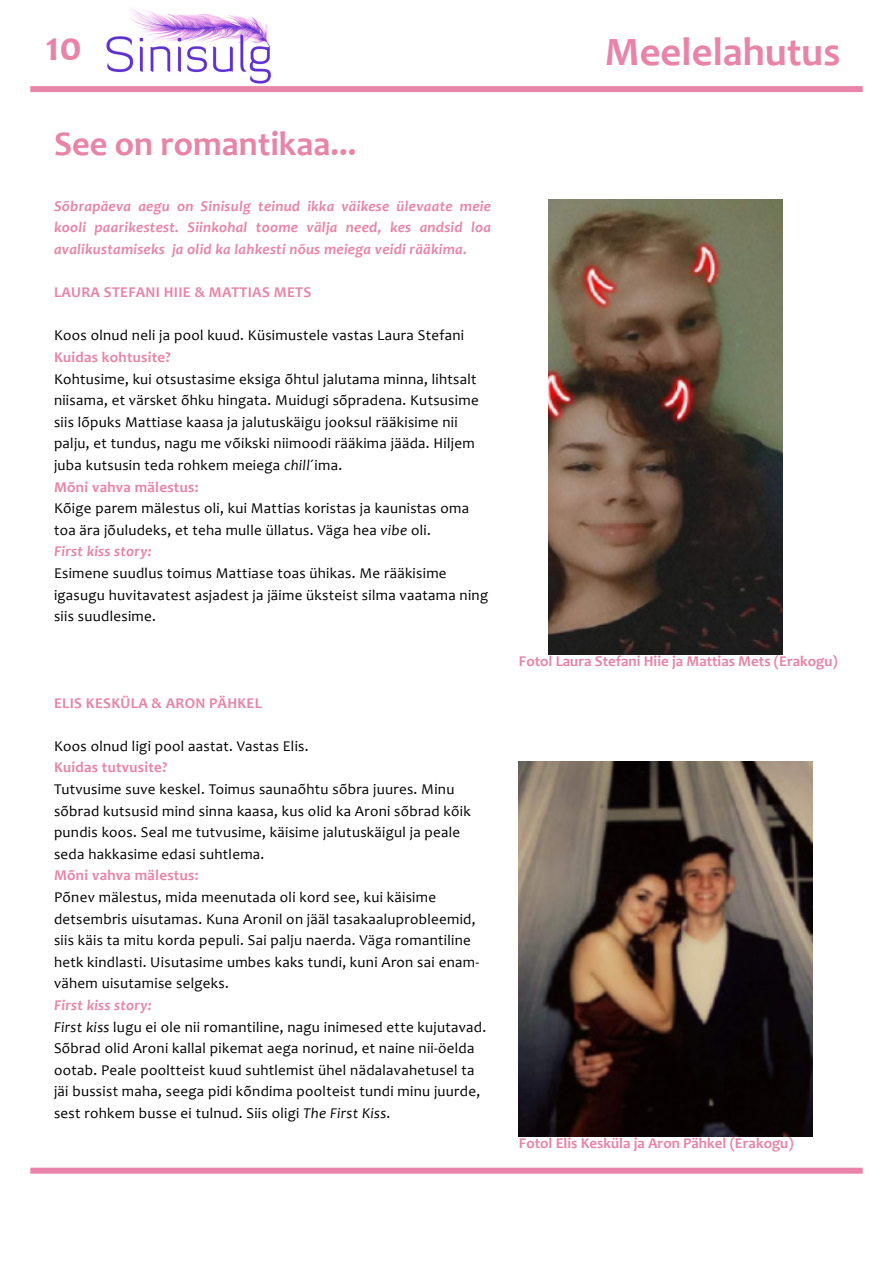
<style>
.page{position:relative;width:893px;height:1263px;background:#fff}
.page>*{position:absolute;margin:0;border:0;box-sizing:border-box;transform-origin:0 0}
.t1{font:700 42px "Candara";color:#e884a7}
.t2{font:700 40.5px "Candara";color:#e884a7}
.t3{font:700 34.5px "Candara";color:#e884a7}
.t4{font:15px/21.6px "Candara";letter-spacing:.02em;color:#000}
.t5{font:italic 700 15px/21.6px "Candara";letter-spacing:.02em;color:#e884a7;text-align:justify}
.t6{font:700 15px "Candara";letter-spacing:.02em;color:#e884a7}
.t7{font:700 15px "Candara";color:#e884a7}
.s1{font-style:italic}
</style>
<div class="page">
<div style="left:30px;top:1168px;width:833px;height:6px;background:#e884a7"></div>
<div style="left:30px;top:86px;width:833px;height:6px;background:#e884a7"></div>
<img style="left:549px;top:200px;width:234px;height:455px">
<img style="left:519px;top:761px;width:293px;height:376px">
<img style="left:106px;top:9px;width:165px;height:75px">
<p class="t1" style="left:46px;top:20px;width:38px">10</p>
<p class="t2" style="left:605px;top:26px;width:237px">Meelelahutus</p>
<p class="t3" style="left:54px;top:122px;width:304px">See on romantikaa...</p>
<p class="t5" style="left:54px;top:195px;width:439px">Sõbrapäeva aegu on Sinisulg teinud ikka väikese ülevaate meie kooli paarikestest. Siinkohal toome välja need, kes andsid loa avalikustamiseks ja olid ka lahkesti nõus meiega veidi rääkima.</p>
<p class="t6" style="left:54px;top:283px;width:259px">LAURA STEFANI HIIE &amp; MATTIAS METS</p>
<p class="t4" style="left:54px;top:325px;width:412px">Koos olnud neli ja pool kuud. Küsimustele vastas Laura Stefani</p>
<p class="t6" style="left:54px;top:348px;width:118px">Kuidas kohtusite?</p>
<p class="t4" style="left:54px;top:368px;width:426px">Kohtusime, kui otsustasime eksiga õhtul jalutama minna, lihtsalt niisama, et värsket õhku hingata. Muidugi sõpradena. Kutsusime siis lõpuks Mattiase kaasa ja jalutuskäigu jooksul rääkisime nii palju, et tundus, nagu me võikski niimoodi rääkima jääda. Hiljem juba kutsusin teda rohkem meiega <span class="s1">chill</span>´ima.</p>
<p class="t6" style="left:54px;top:477px;width:146px">Mõni vahva mälestus:</p>
<p class="t4" style="left:54px;top:497px;width:417px">Kõige parem mälestus oli, kui Mattias koristas ja kaunistas oma toa ära jõuludeks, et teha mulle üllatus. Väga hea <span class="s1">vibe</span> oli.</p>
<p class="t5" style="left:54px;top:540px;width:99px">First kiss story:</p>
<p class="t4" style="left:54px;top:562px;width:436px">Esimene suudlus toimus Mattiase toas ühikas. Me rääkisime igasugu huvitavatest asjadest ja jäime üksteist silma vaatama ning siis suudlesime.</p>
<p class="t6" style="left:54px;top:693px;width:210px">ELIS KESKÜLA &amp; ARON PÄHKEL</p>
<p class="t4" style="left:54px;top:735px;width:256px">Koos olnud ligi pool aastat. Vastas Elis.</p>
<p class="t6" style="left:54px;top:758px;width:115px">Kuidas tutvusite?</p>
<p class="t4" style="left:54px;top:778px;width:418px">Tutvusime suve keskel. Toimus saunaõhtu sõbra juures. Minu sõbrad kutsusid mind sinna kaasa, kus olid ka Aroni sõbrad kõik pundis koos. Seal me tutvusime, käisime jalutuskäigul ja peale seda hakkasime edasi suhtlema.</p>
<p class="t6" style="left:54px;top:866px;width:146px">Mõni vahva mälestus:</p>
<p class="t4" style="left:54px;top:886px;width:427px">Põnev mälestus, mida meenutada oli kord see, kui käisime detsembris uisutamas. Kuna Aronil on jääl tasakaaluprobleemid, siis käis ta mitu korda pepuli. Sai palju naerda. Väga romantiline hetk kindlasti. Uisutasime umbes kaks tundi, kuni Aron sai enam&shy;vähem uisutamise selgeks.</p>
<p class="t5" style="left:54px;top:994px;width:99px">First kiss story:</p>
<p class="t4" style="left:54px;top:1016px;width:434px"><span class="s1">First kiss</span> lugu ei ole nii romantiline, nagu inimesed ette kujutavad.<br>Sõbrad olid Aroni kallal pikemat aega norinud, et naine nii-öelda ootab. Peale pooltteist kuud suhtlemist ühel nädalavahetusel ta jäi bussist maha, seega pidi kõndima poolteist tundi minu juurde, sest rohkem busse ei tulnud. Siis oligi <span class="s1">The First Kiss</span>.</p>
<p class="t7" style="left:519px;top:651px;width:320px">Fotol Laura Stefani Hiie ja Mattias Mets (Erakogu)</p>
<p class="t7" style="left:519px;top:1133px;width:276px">Fotol Elis Kesküla ja Aron Pähkel (Erakogu)</p>
</div>
